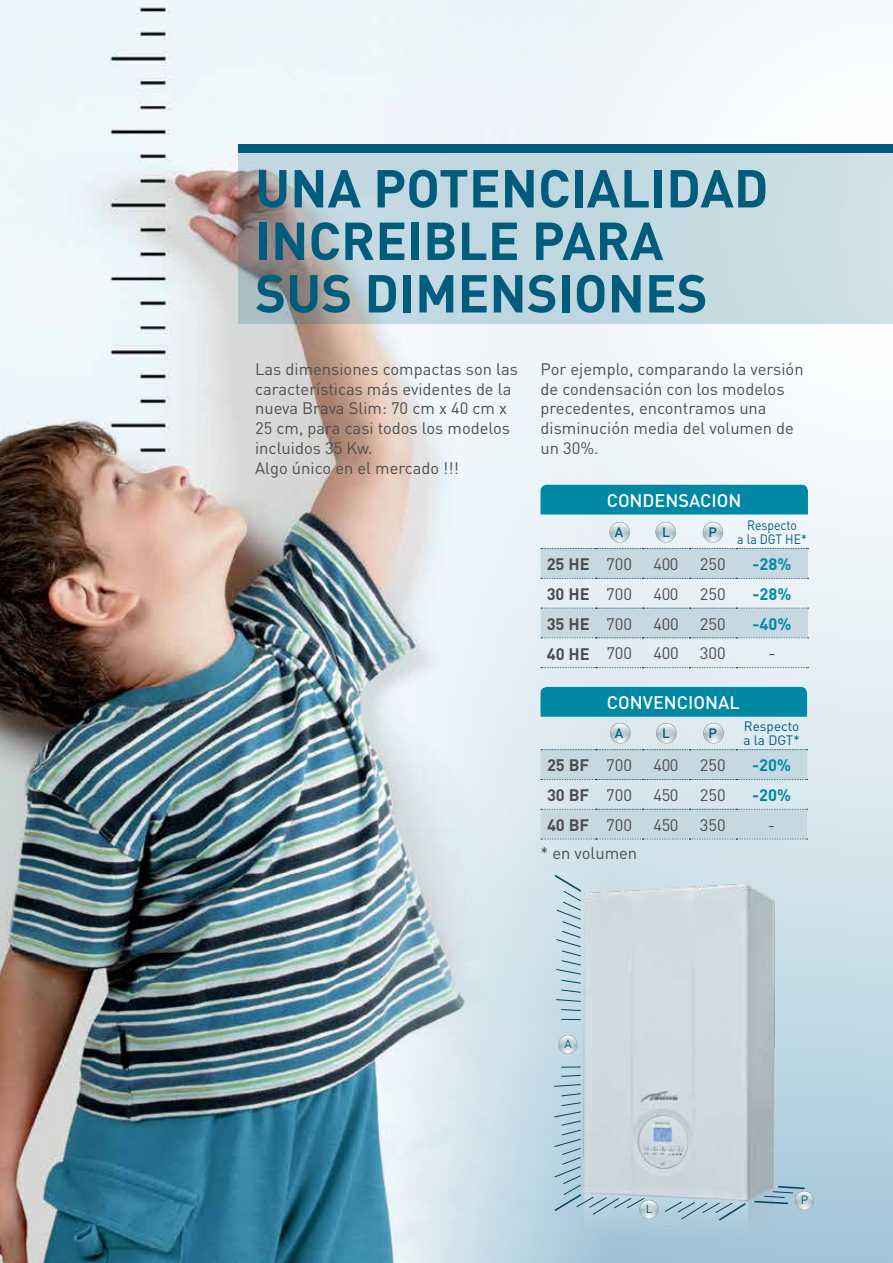
<style>
.page{position:relative;width:893px;height:1263px;background:#fff}
.page>*{position:absolute;margin:0;border:0;box-sizing:border-box;transform-origin:0 0}
.t1{font:700 52.5px/52.5px "DIN";color:#005c7c}
.t2{font:500 18px "DIN";color:#fff}
.t3{font:16.5px/19.8px "DIN";color:#4d4d4f}
.t4{font:700 16.5px "DIN";color:#4d4d4f}
.t5{font:700 16.5px "DIN";color:#0088a5}
.t6{font:13.5px/13.5px "DIN";color:#005c7c;text-align:center;scale:.9 1}
.t7{font:13.5px/13.5px "DIN";color:#005c7c}
.t8{font:500 13.5px "DIN";color:#005c7c}
.t9{font:11.85px "DIN";color:#005c7c}
.s1{font-weight:400}
</style>
<div class="page">
<svg style="left:655px;top:0;width:238px;height:1263px"></svg>
<img style="left:0;top:0;width:655px;height:1263px">
<div style="left:238px;top:145px;width:655px;height:8px;background:#005c7c"></div>
<svg style="left:238px;top:153px;width:655px;height:170px;background:#c0d1d8"></svg>
<div style="left:540px;top:485px;width:268px;height:29px;background:#0088a5"></div>
<img style="left:567px;top:876px;width:227px;height:387px">
<svg style="left:558px;top:1035px;width:19px;height:19px"></svg>
<svg style="left:553px;top:873px;width:30px;height:110px;background:#bcd3df"></svg>
<svg style="left:561px;top:989px;width:20px;height:4px"></svg>
<svg style="left:556px;top:999px;width:25px;height:3px"></svg>
<svg style="left:561px;top:1009px;width:20px;height:2px"></svg>
<svg style="left:561px;top:1093px;width:20px;height:3px"></svg>
<svg style="left:554px;top:1084px;width:27px;height:3px"></svg>
<svg style="left:561px;top:1075px;width:20px;height:2px"></svg>
<svg style="left:562px;top:1019px;width:18px;height:1px"></svg>
<svg style="left:562px;top:1067px;width:18px;height:1px"></svg>
<svg style="left:553px;top:1102px;width:105px;height:117px;background:#bbcfd9"></svg>
<svg style="left:665px;top:1201px;width:82px;height:21px;background:#a3c3d3"></svg>
<svg style="left:753px;top:1185px;width:61px;height:25px;background:#9fbbca"></svg>
<svg style="left:655px;top:522px;width:21px;height:20px"></svg>
<svg style="left:703px;top:522px;width:20px;height:20px"></svg>
<svg style="left:609px;top:522px;width:21px;height:20px"></svg>
<svg style="left:540px;top:548px;width:268px;height:90px;background:#cddde5"></svg>
<svg style="left:541px;top:667px;width:267px;height:1px"></svg>
<svg style="left:656px;top:723px;width:21px;height:20px"></svg>
<svg style="left:703px;top:723px;width:21px;height:20px"></svg>
<svg style="left:610px;top:723px;width:21px;height:20px"></svg>
<svg style="left:540px;top:749px;width:268px;height:91px;background:#c8dae3"></svg>
<div style="left:540px;top:687px;width:267px;height:30px;background:#0088a5"></div>
<h1 class="t1" style="left:255px;top:160px;width:515px">UNA POTENCIALIDAD<br>INCREIBLE PARA<br>SUS DIMENSIONES</h1>
<p class="t3" style="left:255px;top:359px;width:264px">Las dimensiones compactas son las características más evidentes de la nueva Brava Slim: 70 cm x 40 cm x<br>25 cm, para casi todos los modelos incluidos 35 Kw.<br>Algo único en el mercado !!!</p>
<p class="t3" style="left:541px;top:359px;width:265px">Por ejemplo, comparando la versión de condensación con los modelos precedentes, encontramos una disminución media del volumen de un 30%.</p>
<p class="t2" style="left:607px;top:489px;width:136px">CONDENSACION</p>
<p class="t8" style="left:615px;top:523px;width:10px">A</p>
<p class="t8" style="left:662px;top:523px;width:9px">L</p>
<p class="t8" style="left:708px;top:523px;width:10px">P</p>
<p class="t6" style="left:737px;top:518px;width:79px">Respecto<br>a la DGT HE*</p>
<p class="t4" style="left:547px;top:553px;width:87px">25 HE <span class="s1">700</span></p>
<p class="t3" style="left:653px;top:554px;width:27px">400</p>
<p class="t3" style="left:700px;top:554px;width:27px">250</p>
<p class="t5" style="left:753px;top:553px;width:40px">-28%</p>
<p class="t4" style="left:547px;top:583px;width:87px">30 HE <span class="s1">700</span></p>
<p class="t3" style="left:653px;top:584px;width:27px">400</p>
<p class="t3" style="left:700px;top:584px;width:27px">250</p>
<p class="t5" style="left:753px;top:583px;width:40px">-28%</p>
<p class="t4" style="left:547px;top:613px;width:87px">35 HE <span class="s1">700</span></p>
<p class="t3" style="left:653px;top:613px;width:27px">400</p>
<p class="t3" style="left:700px;top:613px;width:27px">250</p>
<p class="t5" style="left:753px;top:613px;width:40px">-40%</p>
<p class="t4" style="left:547px;top:643px;width:87px">40 HE <span class="s1">700</span></p>
<p class="t3" style="left:653px;top:643px;width:27px">400</p>
<p class="t3" style="left:700px;top:643px;width:27px">300</p>
<p class="t3" style="left:769px;top:643px;width:9px">-</p>
<p class="t2" style="left:607px;top:691px;width:134px">CONVENCIONAL</p>
<p class="t8" style="left:615px;top:725px;width:10px">A</p>
<p class="t8" style="left:662px;top:725px;width:9px">L</p>
<p class="t8" style="left:708px;top:725px;width:10px">P</p>
<p class="t7" style="left:743px;top:719px;width:58px">Respecto a la DGT*</p>
<p class="t4" style="left:547px;top:755px;width:87px">25 BF <span class="s1">700</span></p>
<p class="t3" style="left:653px;top:755px;width:27px">400</p>
<p class="t3" style="left:700px;top:755px;width:27px">250</p>
<p class="t5" style="left:752px;top:755px;width:40px">-20%</p>
<p class="t4" style="left:547px;top:784px;width:87px">30 BF <span class="s1">700</span></p>
<p class="t3" style="left:653px;top:785px;width:27px">450</p>
<p class="t3" style="left:700px;top:785px;width:27px">250</p>
<p class="t5" style="left:752px;top:784px;width:40px">-20%</p>
<p class="t4" style="left:547px;top:814px;width:87px">40 BF <span class="s1">700</span></p>
<p class="t3" style="left:653px;top:815px;width:27px">450</p>
<p class="t3" style="left:700px;top:815px;width:27px">350</p>
<p class="t3" style="left:768px;top:815px;width:9px">-</p>
<p class="t3" style="left:541px;top:843px;width:98px">* en volumen</p>
<p class="t9" style="left:564px;top:1036px;width:9px">A</p>
<p class="t9" style="left:646px;top:1201px;width:8px">L</p>
<p class="t9" style="left:801px;top:1193px;width:9px">P</p>
</div>
